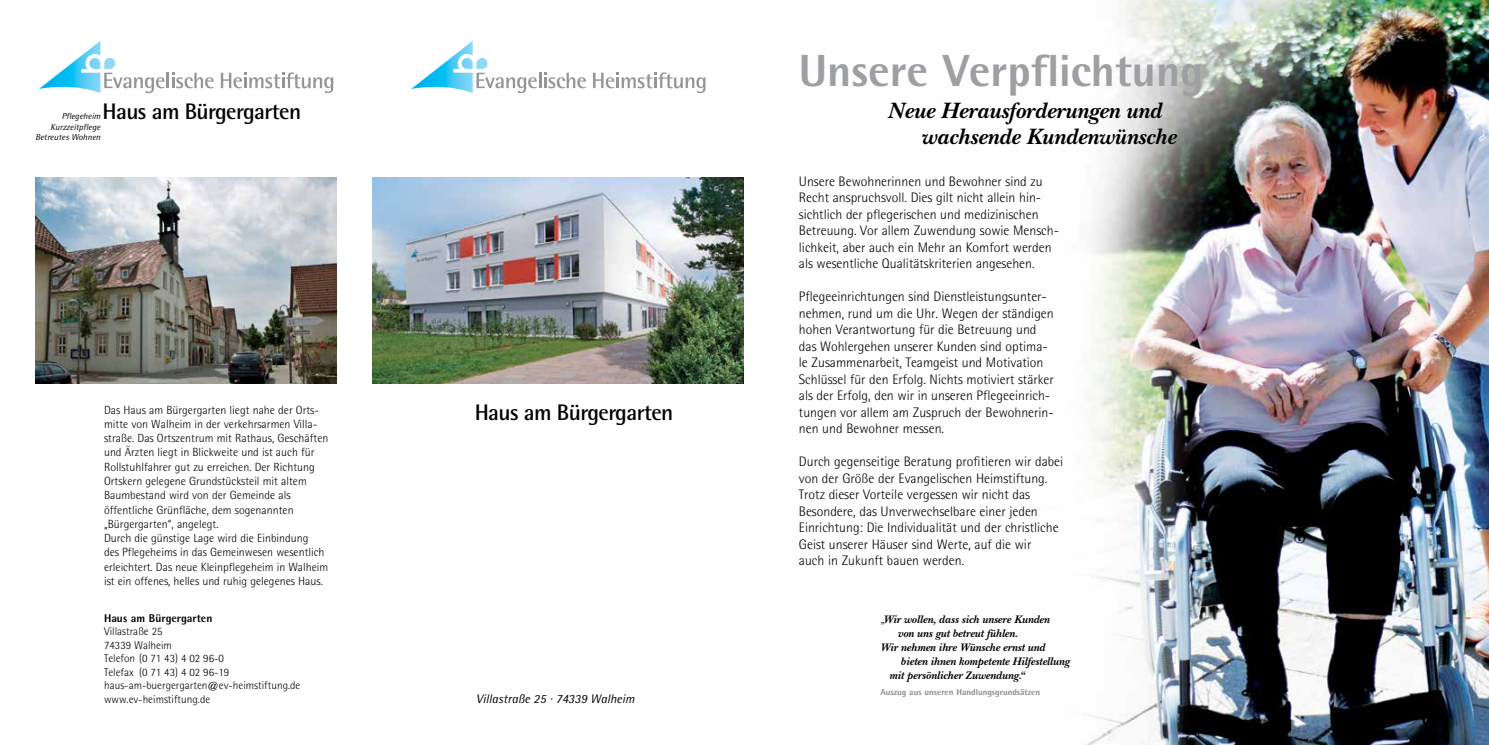
<style>
.page{position:relative;width:1489px;height:745px;background:#fff}
.page>*{position:absolute;margin:0;border:0;box-sizing:border-box;transform-origin:0 0}
.t1{font:800 45px "Rotis Semi Sans Std";color:#9d9fa2}
.t2{font:italic 700 22.88px/26.5px "New Baskerville E";color:#000}
.t3{font:700 22.5px "Rotis Semi Sans Std";letter-spacing:-.025em;color:#000}
.t4{font:300 13.75px/16.5px "Rotis Semi Sans Std";color:#000}
.t5{font:italic 12.5px "Rotis Semi Sans Std";color:#000}
.t6{font:300 11.88px/14.2px "Rotis Semi Sans Std";color:#000}
.t7{font:italic 700 11.25px "New Baskerville E";color:#000}
.t8{font:300 11.25px/13.5px "Rotis Semi Sans Std";color:#000}
.t9{font:800 11.25px "Rotis Semi Sans Std";color:#000}
.t10{font:italic 8.75px/10.5px "Rotis Semi Sans Std";color:#000;text-align:right}
.t11{font:800 8.75px "Rotis Semi Sans Std";color:#8a8c8e}
.s1{font-weight:400}
</style>
<div class="page">
<img style="left:35px;top:177px;width:302px;height:206px">
<img style="left:372px;top:177px;width:372px;height:206px">
<img style="left:1088px;top:0;width:400px;height:744px">
<svg style="left:411px;top:41px;width:175px;height:52px"></svg>
<svg style="left:593px;top:72px;width:112px;height:21px"></svg>
<svg style="left:39px;top:41px;width:175px;height:52px"></svg>
<svg style="left:221px;top:72px;width:112px;height:21px"></svg>
<p class="t10" style="left:62px;top:111px;width:40px">Pflegeheim</p>
<h3 class="t3" style="left:102px;top:98px;width:200px">Haus am Bürgergarten</h3>
<p class="t10" style="left:35px;top:121px;width:67px">Kurzzeitpflege<br>Betreutes Wohnen</p>
<p class="t6" style="left:104px;top:402px;width:226px">Das Haus am Bürgergarten liegt nahe der Orts&shy;mitte von Walheim in der verkehrsarmen Villa&shy;straße. Das Ortszentrum mit Rathaus, Geschäften und Ärzten liegt in Blickweite und ist auch für Rollstuhlfahrer gut zu erreichen. Der Richtung Ortskern gelegene Grundstücksteil mit altem Baumbestand wird von der Gemeinde als öffentliche Grünfläche, dem sogenannten „Bürgergarten“, angelegt.<br>Durch die günstige Lage wird die Einbindung<br>des Pflegeheims in das Gemeinwesen wesentlich erleichtert. Das neue Kleinpflegeheim in Walheim ist ein offenes, helles und ruhig gelegenes Haus.</p>
<p class="t9" style="left:104px;top:610px;width:110px">Haus am Bürgergarten</p>
<p class="t8" style="left:104px;top:624px;width:198px">Villastraße 25<br>74339 Walheim<br>Telefon (0 71 43) 4 02 96-0<br>Telefax (0 71 43) 4 02 96-19 haus-am-buergergarten@ev-heimstiftung.de www.ev-heimstiftung.de</p>
<h3 class="t3" style="left:474px;top:398px;width:200px">Haus am Bürgergarten</h3>
<p class="t5" style="left:476px;top:690px;width:160px">Villastraße 25 · 74339 Walheim</p>
<h1 class="t1" style="left:798px;top:42px;width:406px">Unsere Verpflichtung</h1>
<h2 class="t2" style="left:921px;top:98px;width:256px;text-indent:-34px">Neue Herausforderungen und wachsende Kundenwünsche</h2>
<p class="t4" style="left:798px;top:172px;width:262px">Unsere Bewohnerinnen und Bewohner sind zu Recht anspruchsvoll. Dies gilt nicht allein hin&shy;sichtlich der pflegerischen und medizinischen Betreuung. Vor allem Zuwendung sowie Mensch&shy;lichkeit, aber auch ein Mehr an Komfort werden als wesentliche Qualitätskriterien angesehen.</p>
<p class="t4" style="left:798px;top:288px;width:256px">Pflegeeinrichtungen sind Dienstleistungsunter&shy;nehmen, rund um die Uhr. Wegen der ständigen hohen Verantwortung für die Betreuung und das Wohlergehen unserer Kunden sind optima&shy;le Zusammenarbeit, Teamgeist und Motivation Schlüssel für den Erfolg. Nichts motiviert stärker als der Erfolg, den wir in unseren Pflegeeinrich&shy;tungen vor allem am Zuspruch der Bewohnerin&shy;nen und Bewohner messen.</p>
<p class="t4" style="left:798px;top:453px;width:266px">Durch gegenseitige Beratung profitieren wir dabei von der Größe der Evangelischen Heimstiftung.<br>Trotz dieser Vorteile vergessen wir nicht das Besondere, das Unverwechselbare einer jeden Einrichtung: Die Individualität und der christliche Geist unserer Häuser sind Werte, auf die wir<br>auch in Zukunft bauen werden.</p>
<p class="t7" style="left:880px;top:612px;width:171px"><span class="s1">„</span>Wir wollen, dass sich unsere Kunden</p>
<p class="t7" style="left:897px;top:626px;width:122px">von uns gut betreut fühlen.</p>
<p class="t7" style="left:880px;top:640px;width:166px">Wir nehmen ihre Wünsche ernst und</p>
<p class="t7" style="left:900px;top:653px;width:170px">bieten ihnen kompetente Hilfestellung</p>
<p class="t7" style="left:889px;top:667px;width:138px">mit persönlicher Zuwendung.“</p>
<p class="t11" style="left:880px;top:685px;width:161px">Auszug aus unseren Handlungsgrundsätzen</p>
</div>
